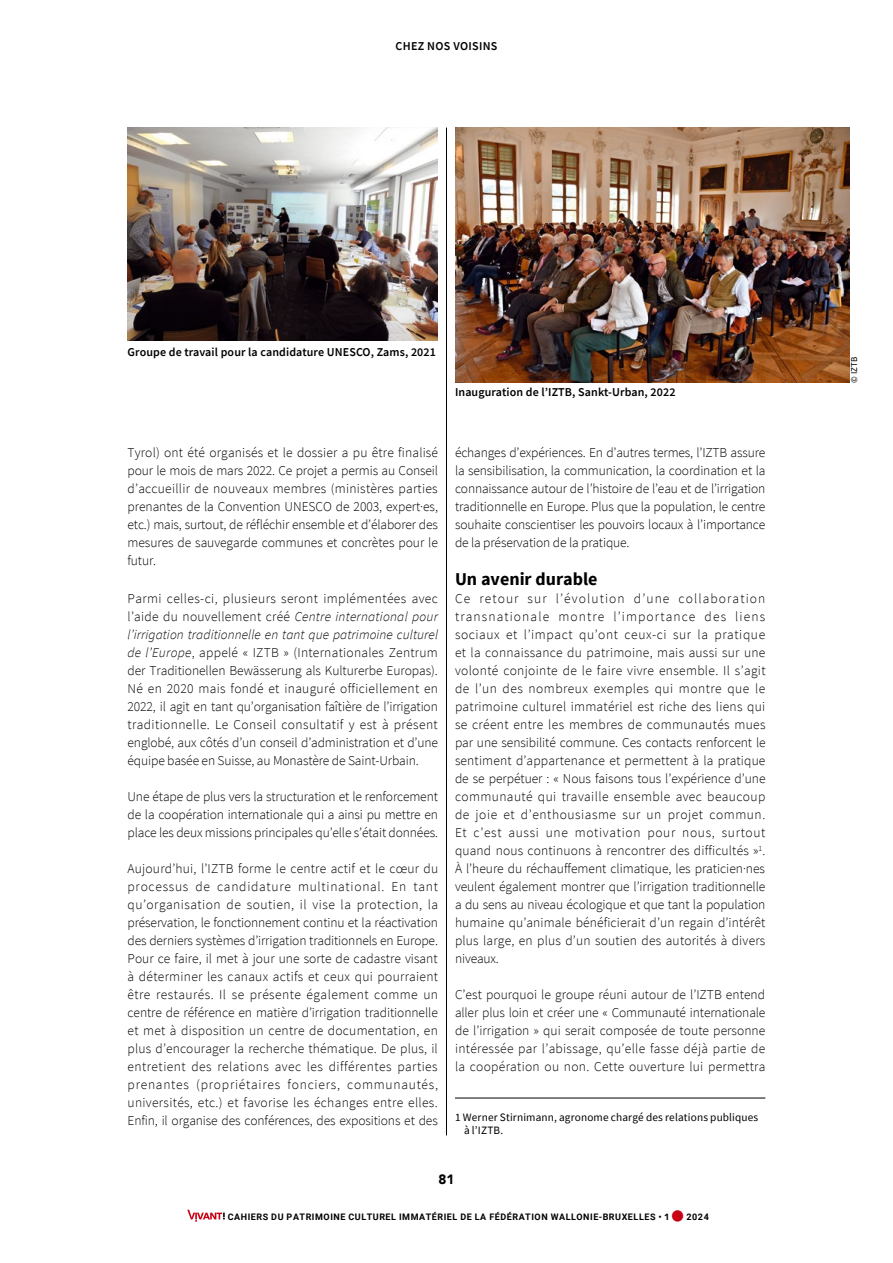
<style>
.page{position:relative;width:893px;height:1263px;background:#fff}
.page>*{position:absolute;margin:0;border:0;box-sizing:border-box;transform-origin:0 0}
.t1{font:700 18px "Source Sans Pro";color:#000}
.t2{font:300 13.5px/18px "Source Sans Pro";letter-spacing:-.01em;color:#000;text-align:justify}
.t3{font:900 13.5px "Avenir";color:#000}
.t4{font:600 12px "Source Sans Pro";letter-spacing:.01em;color:#000}
.t5{font:11.25px/13.5px "Source Sans Pro";letter-spacing:.015em;color:#000}
.t6{font:700 9px "Roboto";letter-spacing:.06em;color:#000}
.t7{font:9px "Source Sans Pro";color:#000}
.s1{font-style:italic}
.s2{font-family:"Avenir";font-weight:900}
.s3{font-family:"Avenir";font-weight:900;font-size:31.5px;color:#c80013}
</style>
<div class="page">
<svg style="left:187px;top:1210px;width:38px;height:12px"></svg>
<hr style="left:446px;top:128px;width:1px;height:1007px;background:#000">
<hr style="left:455px;top:1098px;width:310px;height:1px;background:#000">
<img style="left:128px;top:128px;width:310px;height:213px">
<img style="left:455px;top:128px;width:394px;height:255px">
<p class="t4" style="left:396px;top:39px;width:103px">CHEZ NOS VOISINS</p>
<p class="t4" style="left:128px;top:344px;width:310px">Groupe de travail pour la candidature UNESCO, Zams, 2021</p>
<p class="t4" style="left:455px;top:384px;width:222px">Inauguration de l’IZTB, Sankt-Urban, 2022</p>
<p class="t2" style="left:128px;top:444px;width:312px">Tyrol) ont été organisés et le dossier a pu être finalisé pour le mois de mars 2022. Ce projet a permis au Conseil d’accueillir de nouveaux membres (ministères parties prenantes de la Convention UNESCO de 2003, expert·es, etc.) mais, surtout, de réfléchir ensemble et d’élaborer des mesures de sauvegarde communes et concrètes pour le futur.</p>
<p class="t2" style="left:128px;top:590px;width:312px">Parmi celles-ci, plusieurs seront implémentées avec l’aide du nouvellement créé <span class="s1">Centre international pour l’irrigation traditionnelle en tant que patrimoine culturel de l’Europe</span>, appelé « IZTB » (Internationales Zentrum der Traditionellen Bewässerung als Kulturerbe Europas).<br>Né en 2020 mais fondé et inauguré officiellement en 2022, il agit en tant qu’organisation faîtière de l’irrigation traditionnelle. Le Conseil consultatif y est à présent englobé, aux côtés d’un conseil d’administration et d’une équipe basée en Suisse, au Monastère de Saint-Urbain.</p>
<p class="t2" style="left:128px;top:787px;width:312px">Une étape de plus vers la structuration et le renforcement de la coopération internationale qui a ainsi pu mettre en place les deux missions principales qu’elle s’était données.</p>
<p class="t2" style="left:128px;top:859px;width:312px">Aujourd’hui, l’IZTB forme le centre actif et le cœur du processus de candidature multinational. En tant qu’organisation de soutien, il vise la protection, la préservation, le fonctionnement continu et la réactivation des derniers systèmes d’irrigation traditionnels en Europe.<br>Pour ce faire, il met à jour une sorte de cadastre visant à déterminer les canaux actifs et ceux qui pourraient être restaurés. Il se présente également comme un centre de référence en matière d’irrigation traditionnelle et met à disposition un centre de documentation, en plus d’encourager la recherche thématique. De plus, il entretient des relations avec les différentes parties prenantes (propriétaires fonciers, communautés, universités, etc.) et favorise les échanges entre elles.<br>Enfin, il organise des conférences, des expositions et des</p>
<p class="t2" style="left:455px;top:443px;width:312px">échanges d’expériences. En d’autres termes, l’IZTB assure la sensibilisation, la communication, la coordination et la connaissance autour de l’histoire de l’eau et de l’irrigation traditionnelle en Europe. Plus que la population, le centre souhaite conscientiser les pouvoirs locaux à l’importance de la préservation de la pratique.</p>
<h1 class="t1" style="left:455px;top:567px;width:144px">Un avenir durable</h1>
<p class="t2" style="left:455px;top:590px;width:312px">Ce retour sur l’évolution d’une collaboration transnationale montre l’importance des liens sociaux et l’impact qu’ont ceux-ci sur la pratique et la connaissance du patrimoine, mais aussi sur une volonté conjointe de le faire vivre ensemble. Il s’agit de l’un des nombreux exemples qui montre que le patrimoine culturel immatériel est riche des liens qui se créent entre les membres de communautés mues par une sensibilité commune. Ces contacts renforcent le sentiment d’appartenance et permettent à la pratique de se perpétuer : « Nous faisons tous l’expérience d’une communauté qui travaille ensemble avec beaucoup de joie et d’enthousiasme sur un projet commun.<br>Et c’est aussi une motivation pour nous, surtout quand nous continuons à rencontrer des difficultés »<sup>1</sup>.<br>À l’heure du réchauffement climatique, les praticien·nes veulent également montrer que l’irrigation traditionnelle a du sens au niveau écologique et que tant la population humaine qu’animale bénéficierait d’un regain d’intérêt plus large, en plus d’un soutien des autorités à divers niveaux.</p>
<p class="t2" style="left:455px;top:986px;width:312px">C’est pourquoi le groupe réuni autour de l’IZTB entend aller plus loin et créer une « Communauté internationale de l’irrigation » qui serait composée de toute personne intéressée par l’abissage, qu’elle fasse déjà partie de la coopération ou non. Cette ouverture lui permettra</p>
<p class="t5" style="left:464px;top:1110px;width:296px;text-indent:-9px">1 Werner Stirnimann, agronome chargé des relations publiques à l’IZTB.</p>
<p class="t3" style="left:438px;top:1167px;width:17px">81</p>
<p class="t6" style="left:228px;top:1210px;width:482px">CAHIERS DU PATRIMOINE CULTUREL IMMATÉRIEL DE LA FÉDÉRATION WALLONIE-BRUXELLES • <span class="s2">1</span><span class="s3">•</span>2024</p>
<p class="t7" style="left:848px;top:383px;width:27px;rotate:-90deg">© IZTB</p>
</div>
